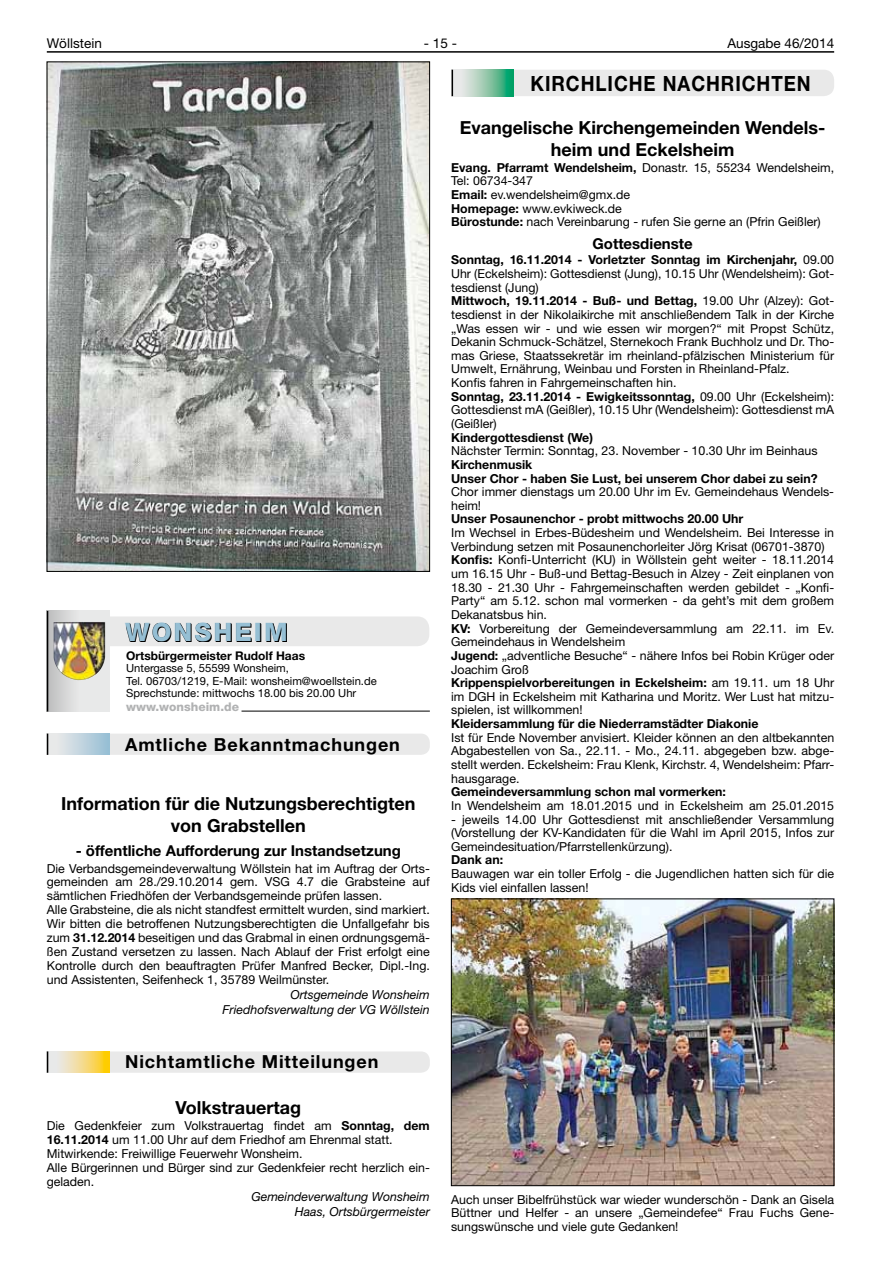
<style>
.page{position:relative;width:881px;height:1263px;background:#fff}
.page>*{position:absolute;margin:0;border:0;box-sizing:border-box;transform-origin:0 0}
.t1{font:800 25.5px "Helvetica Neue";letter-spacing:.08em;color:#96bfd4}
.t2{font:700 21px "Helvetica Neue";letter-spacing:.05em;color:#000;scale:.89 1}
.t3{font:700 18px/21.9px "Helvetica Neue LT";color:#000;text-align:center}
.t4{font:700 18px "Helvetica Neue";letter-spacing:.05em;color:#000}
.t5{font:700 15px "Helvetica Neue LT";color:#000}
.t6{font:13.5px "Helvetica Neue LT";color:#000}
.t7{font:12.3px/13.6px "Helvetica Neue LT";color:#000}
.t8{font:700 12.3px/13.6px "Helvetica Neue LT";color:#000}
.t9{font:italic 12.3px/15.1px "Helvetica Neue LT";color:#000;text-align:right}
.t10{font:700 12px "Helvetica Neue";color:#000}
.t11{font:800 12px "Helvetica Neue LT";color:#b1b2b3}
.t12{font:11.25px/12.5px "Helvetica Neue LT";color:#000}
.s1{font-weight:700}
</style>
<div class="page">
<hr style="left:47px;top:51px;width:786px;height:2px;background:#000">
<img style="left:49px;top:64px;width:378px;height:506px">
<div style="left:78px;top:616px;width:351px;height:30px;background:#e9e9e9;border-radius:12px"></div>
<svg style="left:48px;top:611px;width:61px;height:100px;background:#d8d8d9"></svg>
<img style="left:54px;top:622px;width:51px;height:58px">
<svg style="left:126px;top:623px;width:161px;height:19px;fill:#020202"></svg>
<hr style="left:241px;top:711px;width:188px;height:1px;background:#000">
<hr style="left:47px;top:611px;width:1px;height:100px;background:#000">
<div style="left:78px;top:734px;width:351px;height:21px;background:#e9e9e9;border-radius:9px"></div>
<div style="left:47px;top:734px;width:62px;height:21px;background:linear-gradient(to right,#f4efec,#9ac0d5)"></div>
<svg style="left:47px;top:734px;width:1px;height:21px"></svg>
<div style="left:78px;top:1051px;width:351px;height:22px;background:#e9e9e9;border-radius:9px"></div>
<svg style="left:48px;top:1051px;width:61px;height:22px"></svg>
<svg style="left:47px;top:1051px;width:1px;height:22px"></svg>
<div style="left:482px;top:70px;width:351px;height:26px;background:#e9e9e9;border-radius:11px"></div>
<svg style="left:453px;top:70px;width:60px;height:26px;background:#91c9b0"></svg>
<hr style="left:451px;top:70px;width:2px;height:26px;background:#000">
<img style="left:453px;top:901px;width:378px;height:283px">
<div style="left:451px;top:899px;width:382px;height:287px;border:1px solid #000"></div>
<p class="t6" style="left:47px;top:35px;width:56px">Wöllstein</p>
<p class="t6" style="left:424px;top:35px;width:35px">- 15 -</p>
<p class="t6" style="left:727px;top:35px;width:108px">Ausgabe 46/2014</p>
<h1 class="t1" style="left:125px;top:616px;width:164px">WONSHEIM</h1>
<p class="t10" style="left:126px;top:648px;width:180px">Ortsbürgermeister Rudolf Haas</p>
<p class="t12" style="left:126px;top:662px;width:252px">Untergasse 5, 55599 Wonsheim,<br>Tel. 06703/1219, E-Mail: wonsheim@woellstein.de<br>Sprechstunde: mittwochs 18.00 bis 20.00 Uhr</p>
<p class="t11" style="left:126px;top:700px;width:114px">www.wonsheim.de</p>
<h3 class="t4" style="left:125px;top:733px;width:276px">Amtliche Bekanntmachungen</h3>
<h3 class="t3" style="left:61px;top:792px;width:356px">Information für die Nutzungsberechtigten von Grabstellen</h3>
<p class="t5" style="left:76px;top:842px;width:327px">- öffentliche Aufforderung zur Instandsetzung</p>
<p class="t7" style="left:47px;top:861px;width:384px">Die Verbandsgemeindeverwaltung Wöllstein hat im Auftrag der Orts&shy;gemeinden am 28./29.10.2014 gem. VSG 4.7 die Grabsteine auf sämtlichen Friedhöfen der Verbandsgemeinde prüfen lassen.<br>Alle Grabsteine, die als nicht standfest ermittelt wurden, sind markiert.<br>Wir bitten die betroffenen Nutzungsberechtigten die Unfallgefahr bis zum <span class="s1">31.12.2014</span> beseitigen und das Grabmal in einen ordnungsgemä&shy;ßen Zustand versetzen zu lassen. Nach Ablauf der Frist erfolgt eine Kontrolle durch den beauftragten Prüfer Manfred Becker, Dipl.-Ing. und Assistenten, Seifenheck 1, 35789 Weilmünster.</p>
<p class="t9" style="left:222px;top:987px;width:209px">Ortsgemeinde Wonsheim<br>Friedhofsverwaltung der VG Wöllstein</p>
<h3 class="t4" style="left:125px;top:1051px;width:255px">Nichtamtliche Mitteilungen</h3>
<h3 class="t3" style="left:175px;top:1096px;width:127px">Volkstrauertag</h3>
<p class="t7" style="left:47px;top:1118px;width:384px">Die Gedenkfeier zum Volkstrauertag findet am <span class="s1">Sonntag, dem 16.11.2014</span> um 11.00 Uhr auf dem Friedhof am Ehrenmal statt.<br>Mitwirkende: Freiwillige Feuerwehr Wonsheim.<br>Alle Bürgerinnen und Bürger sind zur Gedenkfeier recht herzlich ein&shy;geladen.</p>
<p class="t9" style="left:251px;top:1188px;width:180px">Gemeindeverwaltung Wonsheim<br>Haas, Ortsbürgermeister</p>
<h2 class="t2" style="left:530px;top:71px;width:316px">Kirchliche NachrichteN</h2>
<h3 class="t3" style="left:459px;top:117px;width:367px">Evangelische Kirchengemeinden Wendels&shy;heim und Eckelsheim</h3>
<p class="t7" style="left:451px;top:160px;width:384px"><span class="s1">Evang. Pfarramt Wendelsheim,</span> Donastr. 15, 55234 Wendelsheim, Tel: 06734-347<br><span class="s1">Email:</span> ev.wendelsheim@gmx.de<br><span class="s1">Homepage:</span> www.evkiweck.de<br><span class="s1">Bürostunde:</span> nach Vereinbarung - rufen Sie gerne an (Pfrin Geißler)</p>
<p class="t5" style="left:592px;top:234px;width:102px">Gottesdienste</p>
<p class="t7" style="left:451px;top:253px;width:384px"><span class="s1">Sonntag, 16.11.2014 - Vorletzter Sonntag im Kirchenjahr,</span> 09.00<br>Uhr (Eckelsheim): Gottesdienst (Jung), 10.15 Uhr (Wendelsheim): Got&shy;tesdienst (Jung)<br><span class="s1">Mittwoch, 19.11.2014 - Buß- und Bettag,</span> 19.00 Uhr (Alzey): Got&shy;tesdienst in der Nikolaikirche mit anschließendem Talk in der Kirche „Was essen wir - und wie essen wir morgen?“ mit Propst Schütz, Dekanin Schmuck-Schätzel, Sternekoch Frank Buchholz und Dr. Tho&shy;mas Griese, Staatssekretär im rheinland-pfälzischen Ministerium für Umwelt, Ernährung, Weinbau und Forsten in Rheinland-Pfalz.<br>Konfis fahren in Fahrgemeinschaften hin.<br><span class="s1">Sonntag, 23.11.2014 - Ewigkeitssonntag,</span> 09.00 Uhr (Eckelsheim):<br>Gottesdienst mA (Geißler), 10.15 Uhr (Wendelsheim): Gottesdienst mA (Geißler)</p>
<p class="t8" style="left:451px;top:430px;width:143px">Kindergottesdienst (We)</p>
<p class="t7" style="left:451px;top:444px;width:368px">Nächster Termin: Sonntag, 23. November - 10.30 Uhr im Beinhaus</p>
<p class="t8" style="left:451px;top:457px;width:368px">Kirchenmusik<br>Unser Chor - haben Sie Lust, bei unserem Chor dabei zu sein?</p>
<p class="t7" style="left:451px;top:485px;width:384px">Chor immer dienstags um 20.00 Uhr im Ev. Gemeindehaus Wendels&shy;heim!</p>
<p class="t8" style="left:451px;top:512px;width:294px">Unser Posaunenchor - probt mittwochs 20.00 Uhr</p>
<p class="t7" style="left:451px;top:526px;width:384px">Im Wechsel in Erbes-Büdesheim und Wendelsheim. Bei Interesse in Verbindung setzen mit Posaunenchorleiter Jörg Krisat (06701-3870)<br><span class="s1">Konfis:</span> Konfi-Unterricht (KU) in Wöllstein geht weiter - 18.11.2014 um 16.15 Uhr - Buß-und Bettag-Besuch in Alzey - Zeit einplanen von 18.30 - 21.30 Uhr - Fahrgemeinschaften werden gebildet - „Konfi-Party“ am 5.12. schon mal vormerken - da geht’s mit dem großem Dekanatsbus hin.<br><span class="s1">KV:</span> Vorbereitung der Gemeindeversammlung am 22.11. im Ev.<br>Gemeindehaus in Wendelsheim<br><span class="s1">Jugend:</span> „adventliche Besuche“ - nähere Infos bei Robin Krüger oder Joachim Groß<br><span class="s1">Krippenspielvorbereitungen in Eckelsheim:</span> am 19.11. um 18 Uhr im DGH in Eckelsheim mit Katharina und Moritz. Wer Lust hat mitzu&shy;spielen, ist willkommen!</p>
<p class="t8" style="left:451px;top:716px;width:309px">Kleidersammlung für die Niederramstädter Diakonie</p>
<p class="t7" style="left:451px;top:730px;width:384px;text-align:justify">Ist für Ende November anvisiert. Kleider können an den altbekannten Abgabestellen von Sa., 22.11. - Mo., 24.11. abgegeben bzw. abge&shy;stellt werden. Eckelsheim: Frau Klenk, Kirchstr. 4, Wendelsheim: Pfarr&shy;hausgarage.</p>
<p class="t8" style="left:451px;top:785px;width:276px">Gemeindeversammlung schon mal vormerken:</p>
<p class="t7" style="left:451px;top:798px;width:384px">In Wendelsheim am 18.01.2015 und in Eckelsheim am 25.01.2015</p>
<p class="t7" style="left:451px;top:812px;width:384px;text-align:justify">- jeweils 14.00 Uhr Gottesdienst mit anschließender Versammlung (Vorstellung der KV-Kandidaten für die Wahl im April 2015, Infos zur Gemeindesituation/Pfarrstellenkürzung).</p>
<p class="t8" style="left:451px;top:853px;width:54px">Dank an:</p>
<p class="t7" style="left:451px;top:867px;width:384px">Bauwagen war ein toller Erfolg - die Jugendlichen hatten sich für die<br>Kids viel einfallen lassen!</p>
<p class="t7" style="left:451px;top:1192px;width:384px;text-align:justify">Auch unser Bibelfrühstück war wieder wunderschön - Dank an Gisela Büttner und Helfer - an unsere „Gemeindefee“ Frau Fuchs Gene&shy;sungswünsche und viele gute Gedanken!</p>
</div>
